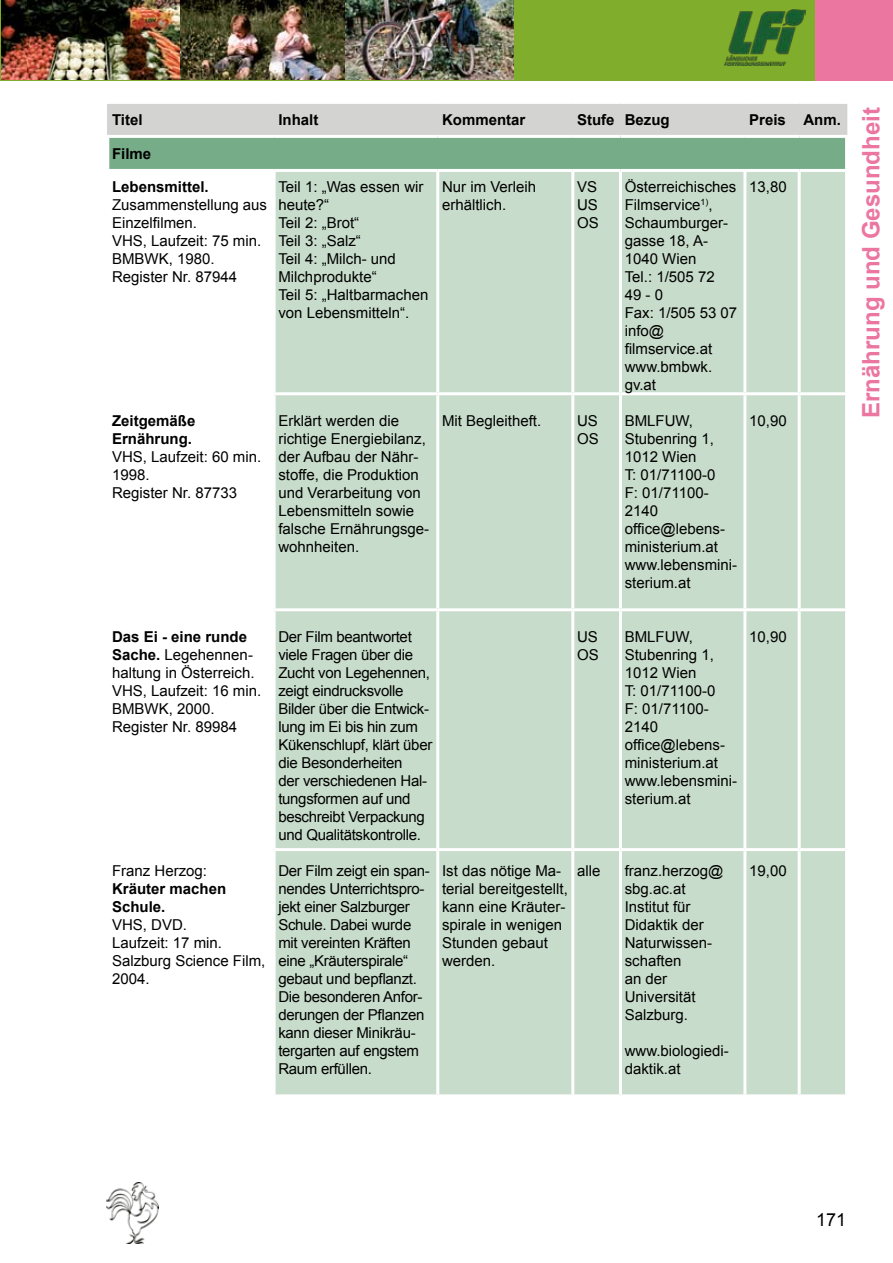
<style>
.page{position:relative;width:893px;height:1263px;background:#fff}
.page>*{position:absolute;margin:0;border:0;box-sizing:border-box;transform-origin:0 0}
.t1{font:700 24px "Arial";color:#eb76a0}
.t2{font:18px "Arial";color:#000}
.t3{font:15px/18px "Arial";color:#000}
.t4{font:15px/18px "Arial";letter-spacing:-.02em;color:#000}
.t5{font:700 15px/18px "Arial";color:#000}
.s1{font-weight:700}
</style>
<div class="page">
<img style="left:106px;top:1182px;width:53px;height:61px">
<img style="left:0;top:0;width:893px;height:81px">
<div style="left:816px;top:0;width:77px;height:80px;background:#eb76a0"></div>
<div style="left:109px;top:104px;width:737px;height:31px;background:#d3d3d2"></div>
<div style="left:108px;top:136px;width:739px;height:34px;background:#76ac87"></div>
<div style="left:276px;top:172px;width:569px;height:922px;background:#c7dcca"></div>
<hr style="left:107px;top:104px;width:2px;height:31px;background:#d3d3d2">
<hr style="left:273px;top:104px;width:2px;height:31px;background:#d3d3d2">
<hr style="left:437px;top:104px;width:1px;height:31px;background:#d3d3d2">
<hr style="left:572px;top:104px;width:2px;height:31px;background:#d3d3d2">
<hr style="left:620px;top:104px;width:1px;height:31px;background:#d3d3d2">
<hr style="left:744px;top:104px;width:2px;height:31px;background:#d3d3d2">
<hr style="left:798px;top:104px;width:2px;height:31px;background:#d3d3d2">
<hr style="left:846px;top:104px;width:1px;height:31px;background:#d3d3d2">
<hr style="left:106px;top:135px;width:168px;height:3px;background:#fff">
<hr style="left:274px;top:135px;width:164px;height:3px;background:#fff">
<hr style="left:438px;top:135px;width:135px;height:3px;background:#fff">
<hr style="left:573px;top:135px;width:47px;height:3px;background:#fff">
<hr style="left:620px;top:135px;width:125px;height:3px;background:#fff">
<hr style="left:745px;top:135px;width:54px;height:3px;background:#fff">
<hr style="left:799px;top:135px;width:49px;height:3px;background:#fff">
<hr style="left:106px;top:138px;width:3px;height:31px;background:#fff">
<hr style="left:845px;top:138px;width:3px;height:31px;background:#fff">
<hr style="left:106px;top:169px;width:168px;height:3px;background:#fff">
<hr style="left:274px;top:169px;width:164px;height:3px;background:#fff">
<hr style="left:438px;top:169px;width:135px;height:3px;background:#fff">
<hr style="left:573px;top:169px;width:47px;height:3px;background:#fff">
<hr style="left:620px;top:169px;width:125px;height:3px;background:#fff">
<hr style="left:745px;top:169px;width:54px;height:3px;background:#fff">
<hr style="left:799px;top:169px;width:49px;height:3px;background:#fff">
<hr style="left:436px;top:172px;width:3px;height:220px;background:#fff">
<hr style="left:571px;top:172px;width:3px;height:220px;background:#fff">
<hr style="left:619px;top:172px;width:3px;height:220px;background:#fff">
<hr style="left:743px;top:172px;width:3px;height:220px;background:#fff">
<hr style="left:798px;top:172px;width:3px;height:220px;background:#fff">
<hr style="left:274px;top:392px;width:164px;height:3px;background:#fff">
<hr style="left:438px;top:392px;width:135px;height:3px;background:#fff">
<hr style="left:436px;top:395px;width:3px;height:213px;background:#fff">
<hr style="left:573px;top:392px;width:47px;height:3px;background:#fff">
<hr style="left:571px;top:395px;width:3px;height:213px;background:#fff">
<hr style="left:620px;top:392px;width:125px;height:3px;background:#fff">
<hr style="left:619px;top:395px;width:3px;height:213px;background:#fff">
<hr style="left:745px;top:392px;width:54px;height:3px;background:#fff">
<hr style="left:743px;top:395px;width:3px;height:213px;background:#fff">
<hr style="left:799px;top:392px;width:49px;height:3px;background:#fff">
<hr style="left:798px;top:395px;width:3px;height:213px;background:#fff">
<hr style="left:274px;top:608px;width:164px;height:3px;background:#fff">
<hr style="left:438px;top:608px;width:135px;height:3px;background:#fff">
<hr style="left:436px;top:611px;width:3px;height:237px;background:#fff">
<hr style="left:573px;top:608px;width:47px;height:3px;background:#fff">
<hr style="left:571px;top:611px;width:3px;height:237px;background:#fff">
<hr style="left:620px;top:608px;width:125px;height:3px;background:#fff">
<hr style="left:619px;top:611px;width:3px;height:237px;background:#fff">
<hr style="left:745px;top:608px;width:54px;height:3px;background:#fff">
<hr style="left:743px;top:611px;width:3px;height:237px;background:#fff">
<hr style="left:799px;top:608px;width:49px;height:3px;background:#fff">
<hr style="left:798px;top:611px;width:3px;height:237px;background:#fff">
<hr style="left:436px;top:851px;width:3px;height:243px;background:#fff">
<hr style="left:571px;top:851px;width:3px;height:243px;background:#fff">
<hr style="left:619px;top:851px;width:3px;height:243px;background:#fff">
<hr style="left:743px;top:851px;width:3px;height:243px;background:#fff">
<hr style="left:798px;top:851px;width:3px;height:243px;background:#fff">
<hr style="left:274px;top:848px;width:164px;height:3px;background:#fff">
<hr style="left:438px;top:848px;width:135px;height:3px;background:#fff">
<hr style="left:573px;top:848px;width:47px;height:3px;background:#fff">
<hr style="left:620px;top:848px;width:125px;height:3px;background:#fff">
<hr style="left:745px;top:848px;width:54px;height:3px;background:#fff">
<hr style="left:799px;top:848px;width:46px;height:3px;background:#fff">
<p class="t5" style="left:112px;top:111px;width:32px">Titel</p>
<p class="t5" style="left:278px;top:111px;width:42px">Inhalt</p>
<p class="t5" style="left:442px;top:111px;width:85px">Kommentar</p>
<p class="t5" style="left:577px;top:111px;width:94px">Stufe Bezug</p>
<p class="t5" style="left:749px;top:111px;width:93px">Preis Anm.</p>
<p class="t5" style="left:112px;top:138px;width:98px;line-height:32.7px">Filme<br>Lebensmittel.</p>
<p class="t3" style="left:112px;top:195px;width:157px">Zusammenstellung aus<br>Einzelfilmen.<br>VHS, Laufzeit: 75 min.<br>BMBWK, 1980.<br>Register Nr. 87944</p>
<p class="t3" style="left:278px;top:177px;width:152px">Teil 1: „Was essen wir heute?“<br>Teil 2: „Brot“<br>Teil 3: „Salz“<br>Teil 4: „Milch- und<br>Milchprodukte“<br>Teil 5: „Haltbarmachen von Lebensmitteln“.</p>
<p class="t3" style="left:442px;top:177px;width:96px">Nur im Verleih erhältlich.</p>
<p class="t3" style="left:577px;top:177px;width:23px;text-align:justify">VS US OS</p>
<p class="t3" style="left:625px;top:177px;width:114px">Österreichisches<br>Filmservice<sup>1)</sup>,<br>Schaumburger&shy;gasse 18, A-<br>1040 Wien<br>Tel.: 1/505 72<br>49 - 0<br>Fax: 1/505 53 07 info@ filmservice.at www.bmbwk. gv.at</p>
<p class="t3" style="left:749px;top:177px;width:39px">13,80</p>
<p class="t5" style="left:112px;top:412px;width:85px">Zeitgemäße<br>Ernährung.</p>
<p class="t3" style="left:112px;top:447px;width:151px">VHS, Laufzeit: 60 min.<br>1998.<br>Register Nr. 87733</p>
<p class="t3" style="left:278px;top:411px;width:152px">Erklärt werden die richtige Energiebilanz, der Aufbau der Nähr&shy;stoffe, die Produktion und Verarbeitung von<br>Lebensmitteln sowie falsche Ernährungsge&shy;wohnheiten.</p>
<p class="t3" style="left:442px;top:411px;width:101px">Mit Begleitheft.</p>
<p class="t3" style="left:577px;top:411px;width:23px">US<br>OS</p>
<p class="t3" style="left:625px;top:411px;width:114px">BMLFUW,<br>Stubenring 1,<br>1012 Wien<br>T: 01/71100-0<br>F: 01/71100-<br>2140 office@lebens&shy;ministerium.at www.lebensmini&shy;sterium.at</p>
<p class="t3" style="left:749px;top:411px;width:39px">10,90</p>
<p class="t3" style="left:112px;top:627px;width:151px"><span class="s1">Das Ei - eine runde<br>Sache.</span> Legehennen&shy;haltung in Österreich.<br>VHS, Laufzeit: 16 min.<br>BMBWK, 2000.<br>Register Nr. 89984</p>
<p class="t4" style="left:278px;top:627px;width:156px">Der Film beantwortet viele Fragen über die<br>Zucht von Legehennen, zeigt eindrucksvolle<br>Bilder über die Entwick&shy;lung im Ei bis hin zum<br>Kükenschlupf, klärt über die Besonderheiten<br>der verschiedenen Hal&shy;tungsformen auf und beschreibt Verpackung und Qualitätskontrolle.</p>
<p class="t3" style="left:577px;top:627px;width:23px">US<br>OS</p>
<p class="t3" style="left:625px;top:627px;width:114px">BMLFUW,<br>Stubenring 1,<br>1012 Wien<br>T: 01/71100-0<br>F: 01/71100-<br>2140 office@lebens&shy;ministerium.at www.lebensmini&shy;sterium.at</p>
<p class="t3" style="left:749px;top:627px;width:39px">10,90</p>
<p class="t3" style="left:112px;top:861px;width:97px">Franz Herzog:</p>
<p class="t5" style="left:112px;top:880px;width:116px">Kräuter machen<br>Schule.</p>
<p class="t3" style="left:112px;top:915px;width:155px">VHS, DVD.<br>Laufzeit: 17 min.<br>Salzburg Science Film,<br>2004.</p>
<p class="t4" style="left:278px;top:861px;width:153px">Der Film zeigt ein span&shy;nendes Unterrichtspro&shy;jekt einer Salzburger<br>Schule. Dabei wurde mit vereinten Kräften eine „Kräuterspirale“ gebaut und bepflanzt.<br>Die besonderen Anfor&shy;derungen der Pflanzen kann dieser Minikräu&shy;tergarten auf engstem<br>Raum erfüllen.</p>
<p class="t3" style="left:442px;top:861px;width:127px">Ist das nötige Ma&shy;terial bereitgestellt, kann eine Kräuter&shy;spirale in wenigen<br>Stunden gebaut werden.</p>
<p class="t3" style="left:577px;top:861px;width:25px">alle</p>
<p class="t3" style="left:625px;top:861px;width:100px">franz.herzog@ sbg.ac.at<br>Institut für<br>Didaktik der<br>Naturwissen&shy;schaften<br>an der<br>Universität<br>Salzburg.</p>
<p class="t3" style="left:749px;top:861px;width:39px">19,00</p>
<p class="t3" style="left:625px;top:1041px;width:106px">www.biologiedi&shy;daktik.at</p>
<h1 class="t1" style="left:855px;top:418px;width:312px;rotate:-90deg">Ernährung und Gesundheit</h1>
<p class="t2" style="left:816px;top:1208px;width:32px">171</p>
</div>
